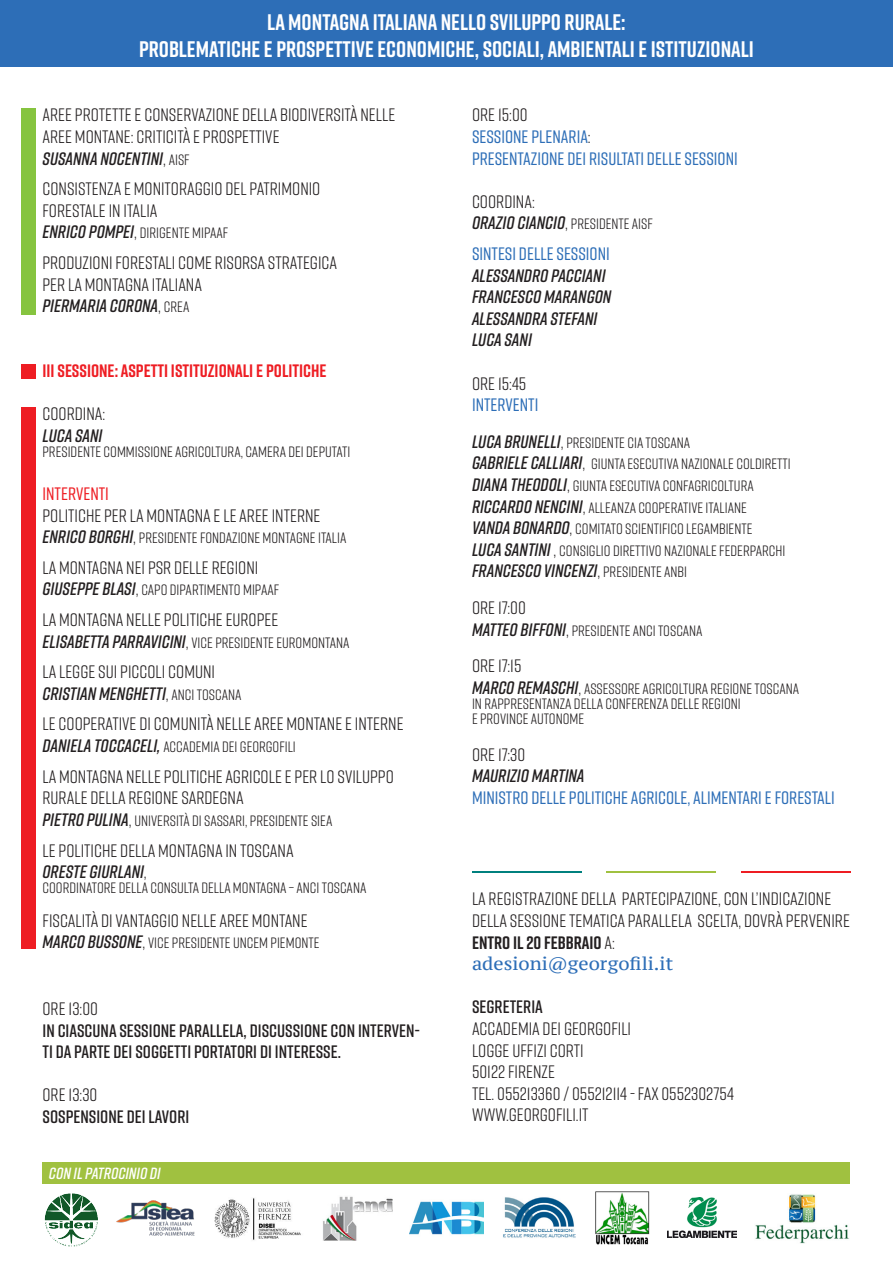
<style>
.page{position:relative;width:893px;height:1263px;background:#fff}
.page>*{position:absolute;margin:0;border:0;box-sizing:border-box;transform-origin:0 0}
.t1{font:700 22.5px "Rift";color:#fff}
.t2{font:18px/21.6px "Rift";color:#231f20}
.t3{font:italic 600 18px "Rift";color:#231f20}
.t4{font:500 18px "Rift";color:#2d6eb7}
.t5{font:600 18px/21.6px "Rift";color:#231f20}
.t6{font:700 18px "Rift";color:#ee1d23}
.t7{font:18px "PT Serif Caption";color:#2d6eb7}
.t8{font:500 18px "Rift";color:#ee1d23}
.t9{font:italic 600 16.2px "Rift";color:#fff}
.t10{font:15px "Rift";color:#231f20}
.s1{font-weight:400;font-style:normal}
.s2{font-weight:400;font-style:normal;font-size:15px}
.s3{font-weight:600;font-style:italic;font-size:18px}
.s4{font-size:18px}
.s5{font-weight:400;color:#231f20}
.s6{font-weight:700}
</style>
<div class="page">
<div style="left:0;top:0;width:893px;height:66px;background:#2d6eb7"></div>
<div style="left:21px;top:108px;width:15px;height:207px;background:#86c43f"></div>
<div style="left:21px;top:407px;width:15px;height:541px;background:#ee1d23"></div>
<div style="left:21px;top:364px;width:15px;height:14px;background:#ee1d23"></div>
<hr style="left:472px;top:871px;width:109px;height:2px;background:#00807e">
<hr style="left:741px;top:871px;width:109px;height:2px;background:#ee1d23">
<hr style="left:606px;top:871px;width:110px;height:2px;background:#a0c140">
<div style="left:43px;top:1162px;width:807px;height:21px;background:#a0c140"></div>
<img style="left:44px;top:1193px;width:54px;height:54px">
<img style="left:667px;top:1197px;width:70px;height:40px">
<img style="left:323px;top:1196px;width:69px;height:45px">
<img style="left:409px;top:1201px;width:75px;height:34px">
<img style="left:755px;top:1194px;width:94px;height:49px">
<img style="left:116px;top:1200px;width:79px;height:36px">
<img style="left:214px;top:1198px;width:87px;height:42px">
<img style="left:503px;top:1197px;width:72px;height:41px">
<img style="left:595px;top:1191px;width:55px;height:54px">
<p class="t1" style="left:267px;top:6px;width:360px">LA MONTAGNA ITALIANA NELLO SVILUPPO RURALE:</p>
<p class="t1" style="left:139px;top:33px;width:616px">PROBLEMATICHE E PROSPETTIVE ECONOMICHE, SOCIALI, AMBIENTALI E ISTITUZIONALI</p>
<p class="t2" style="left:43px;top:103px;width:354px">AREE PROTETTE E CONSERVAZIONE DELLA BIODIVERSITÀ NELLE<br>AREE MONTANE: CRITICITÀ E PROSPETTIVE</p>
<p class="t3" style="left:43px;top:146px;width:149px">SUSANNA NOCENTINI<span class="s1">,</span> <span class="s2">AISF</span></p>
<p class="t2" style="left:43px;top:177px;width:279px">CONSISTENZA E MONITORAGGIO DEL PATRIMONIO</p>
<p class="t2" style="left:43px;top:199px;width:117px">FORESTALE IN ITALIA</p>
<p class="t10" style="left:43px;top:223px;width:187px"><span class="s3">ENRICO POMPEI</span><span class="s4">,</span> DIRIGENTE MIPAAF</p>
<p class="t2" style="left:43px;top:251px;width:296px">PRODUZIONI FORESTALI COME RISORSA STRATEGICA</p>
<p class="t2" style="left:43px;top:273px;width:161px">PER LA MONTAGNA ITALIANA</p>
<p class="t3" style="left:43px;top:293px;width:148px">PIERMARIA CORONA<span class="s1">,</span> <span class="s2">CREA</span></p>
<p class="t6" style="left:43px;top:358px;width:286px">III SESSIONE: ASPETTI ISTITUZIONALI E POLITICHE</p>
<p class="t2" style="left:43px;top:402px;width:64px">COORDINA:</p>
<p class="t3" style="left:43px;top:423px;width:61px">LUCA SANI</p>
<p class="t10" style="left:43px;top:441px;width:309px">PRESIDENTE COMMISSIONE AGRICOLTURA, CAMERA DEI DEPUTATI</p>
<p class="t8" style="left:43px;top:481px;width:68px">INTERVENTI</p>
<p class="t2" style="left:43px;top:504px;width:279px">POLITICHE PER LA MONTAGNA E LE AREE INTERNE</p>
<p class="t10" style="left:43px;top:527px;width:305px"><span class="s3">ENRICO BORGHI</span><span class="s4">,</span> PRESIDENTE FONDAZIONE MONTAGNE ITALIA</p>
<p class="t2" style="left:43px;top:556px;width:217px">LA MONTAGNA NEI PSR DELLE REGIONI</p>
<p class="t10" style="left:43px;top:580px;width:238px"><span class="s3">GIUSEPPE BLASI</span><span class="s4">,</span> CAPO DIPARTIMENTO MIPAAF</p>
<p class="t2" style="left:43px;top:608px;width:237px">LA MONTAGNA NELLE POLITICHE EUROPEE</p>
<p class="t10" style="left:43px;top:632px;width:308px"><span class="s3">ELISABETTA PARRAVICINI</span><span class="s4">,</span> VICE PRESIDENTE EUROMONTANA</p>
<p class="t2" style="left:43px;top:660px;width:174px">LA LEGGE SUI PICCOLI COMUNI</p>
<p class="t3" style="left:43px;top:681px;width:200px">CRISTIAN MENGHETTI<span class="s1">,</span> <span class="s2">ANCI TOSCANA</span></p>
<p class="t2" style="left:43px;top:712px;width:363px">LE COOPERATIVE DI COMUNITÀ NELLE AREE MONTANE E INTERNE</p>
<p class="t10" style="left:43px;top:736px;width:255px"><span class="s3">DANIELA TOCCACELI,</span> ACCADEMIA DEI GEORGOFILI</p>
<p class="t2" style="left:43px;top:765px;width:353px">LA MONTAGNA NELLE POLITICHE AGRICOLE E PER LO SVILUPPO<br>RURALE DELLA REGIONE SARDEGNA</p>
<p class="t10" style="left:43px;top:810px;width:291px"><span class="s3">PIETRO PULINA</span><span class="s4">,</span> UNIVERSITÀ DI SASSARI, PRESIDENTE SIEA</p>
<p class="t2" style="left:43px;top:838px;width:253px">LE POLITICHE DELLA MONTAGNA IN TOSCANA</p>
<p class="t3" style="left:43px;top:859px;width:106px">ORESTE GIURLANI<span class="s1">,</span></p>
<p class="t10" style="left:43px;top:877px;width:325px">COORDINATORE DELLA CONSULTA DELLA MONTAGNA – ANCI TOSCANA</p>
<p class="t2" style="left:43px;top:909px;width:267px">FISCALITÀ DI VANTAGGIO NELLE AREE MONTANE</p>
<p class="t10" style="left:43px;top:932px;width:279px"><span class="s3">MARCO BUSSONE</span><span class="s4">,</span> VICE PRESIDENTE UNCEM PIEMONTE</p>
<p class="t2" style="left:43px;top:997px;width:57px">ORE 13:00</p>
<p class="t5" style="left:43px;top:1019px;width:379px">IN CIASCUNA SESSIONE PARALLELA, DISCUSSIONE CON INTERVEN-<br>TI DA PARTE DEI SOGGETTI PORTATORI DI INTERESSE.</p>
<p class="t2" style="left:43px;top:1083px;width:56px">ORE 13:30</p>
<p class="t5" style="left:43px;top:1105px;width:148px">SOSPENSIONE DEI LAVORI</p>
<p class="t9" style="left:49px;top:1162px;width:113px">CON IL PATROCINIO DI</p>
<p class="t2" style="left:472px;top:103px;width:57px">ORE 15:00</p>
<p class="t4" style="left:472px;top:124px;width:120px">SESSIONE PLENARIA<span class="s5">:</span></p>
<p class="t4" style="left:472px;top:146px;width:267px">PRESENTAZIONE DEI RISULTATI DELLE SESSIONI</p>
<p class="t2" style="left:472px;top:190px;width:64px">COORDINA:</p>
<p class="t10" style="left:472px;top:214px;width:182px"><span class="s3">ORAZIO CIANCIO</span><span class="s4">,</span> PRESIDENTE AISF</p>
<p class="t4" style="left:472px;top:241px;width:139px">SINTESI DELLE SESSIONI</p>
<p class="t3" style="left:472px;top:263px;width:135px">ALESSANDRO PACCIANI</p>
<p class="t3" style="left:472px;top:284px;width:141px">FRANCESCO MARANGON</p>
<p class="t3" style="left:472px;top:306px;width:127px">ALESSANDRA STEFANI</p>
<p class="t3" style="left:472px;top:327px;width:61px">LUCA SANI</p>
<p class="t2" style="left:472px;top:372px;width:56px">ORE 15:45</p>
<p class="t4" style="left:472px;top:392px;width:68px">INTERVENTI</p>
<p class="t10" style="left:472px;top:432px;width:220px"><span class="s3">LUCA BRUNELLI</span><span class="s4">,</span> PRESIDENTE CIA TOSCANA</p>
<p class="t10" style="left:472px;top:454px;width:320px"><span class="s3">GABRIELE CALLIARI</span><span class="s4">,</span> GIUNTA ESECUTIVA NAZIONALE COLDIRETTI</p>
<p class="t10" style="left:472px;top:475px;width:283px"><span class="s3">DIANA THEODOLI</span><span class="s4">,</span> GIUNTA ESECUTIVA CONFAGRICOLTURA</p>
<p class="t10" style="left:472px;top:497px;width:276px"><span class="s3">RICCARDO NENCINI</span><span class="s4">,</span> ALLEANZA COOPERATIVE ITALIANE</p>
<p class="t10" style="left:472px;top:518px;width:282px"><span class="s3">VANDA BONARDO</span><span class="s4">,</span> COMITATO SCIENTIFICO LEGAMBIENTE</p>
<p class="t10" style="left:472px;top:540px;width:315px"><span class="s3">LUCA SANTINI</span> <span class="s4">,</span> CONSIGLIO DIRETTIVO NAZIONALE FEDERPARCHI</p>
<p class="t3" style="left:472px;top:558px;width:217px">FRANCESCO VINCENZI<span class="s1">,</span> <span class="s2">PRESIDENTE ANBI</span></p>
<p class="t2" style="left:472px;top:596px;width:55px">ORE 17:00</p>
<p class="t10" style="left:472px;top:620px;width:232px"><span class="s3">MATTEO BIFFONI</span><span class="s4">,</span> PRESIDENTE ANCI TOSCANA</p>
<p class="t2" style="left:472px;top:654px;width:51px">ORE 17:15</p>
<p class="t10" style="left:472px;top:678px;width:329px"><span class="s3">MARCO REMASCHI</span><span class="s4">,</span> ASSESSORE AGRICOLTURA REGIONE TOSCANA</p>
<p class="t10" style="left:472px;top:693px;width:270px">IN RAPPRESENTANZA DELLA CONFERENZA DELLE REGIONI</p>
<p class="t10" style="left:472px;top:708px;width:114px">E PROVINCE AUTONOME</p>
<p class="t2" style="left:472px;top:742px;width:55px">ORE 17:30</p>
<p class="t3" style="left:472px;top:763px;width:114px">MAURIZIO MARTINA</p>
<p class="t4" style="left:472px;top:785px;width:364px">MINISTRO DELLE POLITICHE AGRICOLE, ALIMENTARI E FORESTALI</p>
<p class="t2" style="left:472px;top:887px;width:379px">LA REGISTRAZIONE DELLA PARTECIPAZIONE, CON L’INDICAZIONE<br>DELLA SESSIONE TEMATICA PARALLELA SCELTA, DOVRÀ PERVENIRE<br><span class="s6">ENTRO IL 20 FEBBRAIO</span> A:</p>
<p class="t7" style="left:472px;top:952px;width:203px">adesioni@georgofili.it</p>
<p class="t5" style="left:472px;top:996px;width:72px">SEGRETERIA</p>
<p class="t2" style="left:472px;top:1017px;width:161px">ACCADEMIA DEI GEORGOFILI</p>
<p class="t2" style="left:472px;top:1039px;width:113px">LOGGE UFFIZI CORTI</p>
<p class="t2" style="left:472px;top:1060px;width:84px">50122 FIRENZE</p>
<p class="t2" style="left:472px;top:1082px;width:263px">TEL. 055213360 / 055212114 - FAX 0552302754</p>
<p class="t2" style="left:472px;top:1103px;width:118px">WWW.GEORGOFILI.IT</p>
</div>
